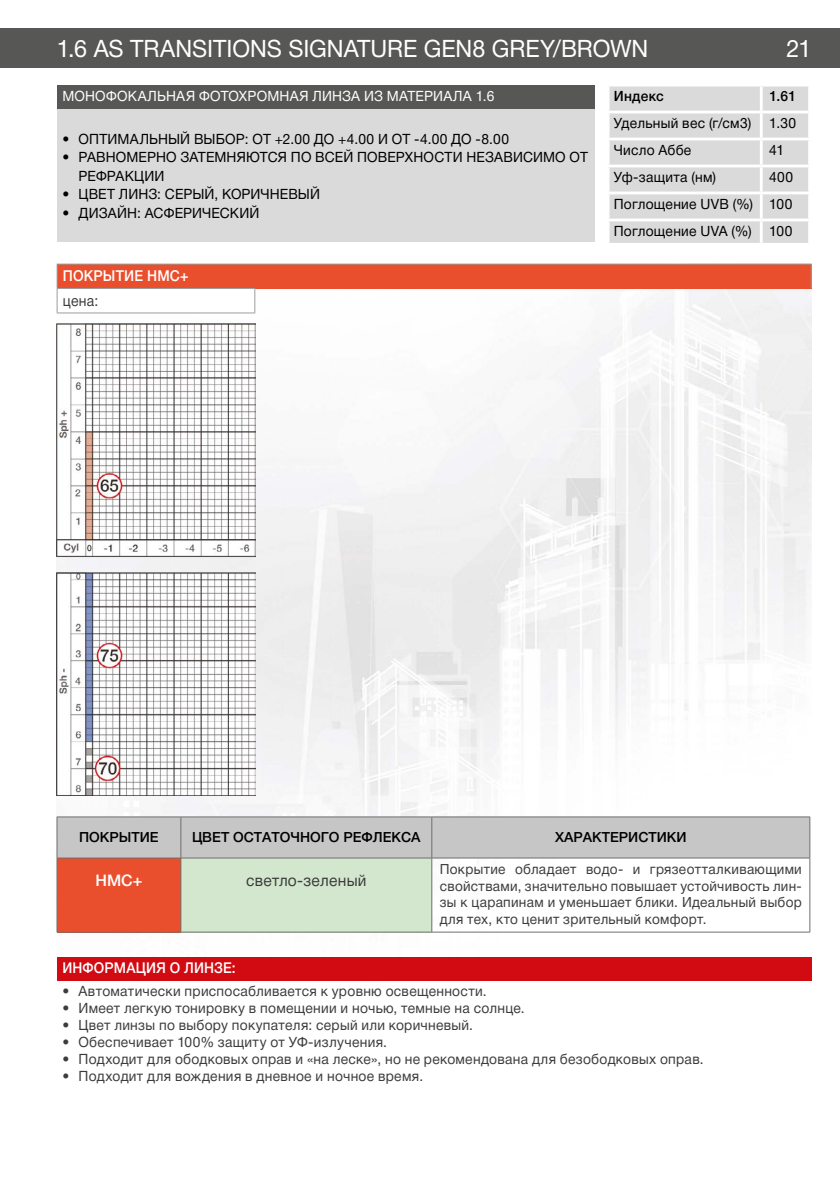
<style>
.page{position:relative;width:840px;height:1191px;background:#fff}
.page>*{position:absolute;margin:0;border:0;box-sizing:border-box;transform-origin:0 0}
.t1{font:24px "Helvetica Neue Cyr";letter-spacing:-.005em;color:#fff}
.t2{font:16px "Helvetica Neue Cyr";letter-spacing:.015em;color:#3c3c3b}
.t3{font:500 16px "Helvetica Neue Cyr";color:#fff}
.t4{font:500 15px "Helvetica Neue Cyr";letter-spacing:.01em;color:#fff;scale:.92 1}
.t5{font:15px "Helvetica Neue Cyr";color:#3c3c3b;scale:.92 1}
.t6{font:14.2px "Helvetica Neue Cyr";letter-spacing:.02em;color:#3c3c3b}
.t7{font:14.2px/27px "Helvetica Neue Cyr";letter-spacing:.01em;color:#000}
.t8{font:14.2px "Helvetica Neue Cyr";letter-spacing:.01em;color:#fff}
.t9{font:500 14.2px "Helvetica Neue Cyr";letter-spacing:.02em;color:#000}
.t10{font:14px/16.8px "Helvetica Neue Cyr";letter-spacing:.02em;color:#3c3c3b;text-align:justify}
.t11{font:500 14px "Helvetica Neue Cyr";color:#000}
</style>
<div class="page">
<img style="left:57px;top:288px;width:754px;height:693px">
<div style="left:57px;top:956px;width:754px;height:24px;background:#d20a11"></div>
<div style="left:57px;top:85px;width:537px;height:24px;background:#575756"></div>
<div style="left:57px;top:109px;width:537px;height:133px;background:#dadada"></div>
<div style="left:57px;top:264px;width:753px;height:24px;background:#e94f2d"></div>
<div style="left:57px;top:288px;width:198px;height:25px;background:#fff"></div>
<hr style="left:57px;top:264px;width:198px;height:1px;background:#9d9d9c">
<hr style="left:255px;top:264px;width:556px;height:1px;background:#9d9d9c">
<svg style="left:810px;top:264px;width:1px;height:24px"></svg>
<hr style="left:57px;top:288px;width:198px;height:1px;background:#9d9d9c">
<svg style="left:57px;top:264px;width:1px;height:48px"></svg>
<svg style="left:254px;top:289px;width:1px;height:23px"></svg>
<hr style="left:57px;top:312px;width:198px;height:1px;background:#9d9d9c">
<div style="left:0;top:28px;width:839px;height:40px;background:#575756"></div>
<img style="left:57px;top:323px;width:198px;height:473px">
<div style="left:58px;top:817px;width:751px;height:40px;background:#c6c6c6"></div>
<div style="left:57px;top:858px;width:124px;height:74px;background:#e94f2d"></div>
<div style="left:181px;top:858px;width:250px;height:74px;background:#d3e7cf"></div>
<hr style="left:57px;top:816px;width:124px;height:1px;background:#706f6f">
<hr style="left:57px;top:817px;width:1px;height:40px;background:#706f6f">
<hr style="left:181px;top:816px;width:250px;height:1px;background:#706f6f">
<hr style="left:180px;top:817px;width:1px;height:40px;background:#706f6f">
<hr style="left:431px;top:816px;width:378px;height:1px;background:#706f6f">
<hr style="left:431px;top:817px;width:1px;height:40px;background:#706f6f">
<hr style="left:809px;top:817px;width:1px;height:40px;background:#706f6f">
<hr style="left:57px;top:857px;width:124px;height:1px;background:#706f6f">
<hr style="left:57px;top:858px;width:1px;height:74px;background:#706f6f">
<hr style="left:181px;top:857px;width:250px;height:1px;background:#706f6f">
<hr style="left:180px;top:858px;width:1px;height:74px;background:#706f6f">
<hr style="left:431px;top:857px;width:378px;height:1px;background:#706f6f">
<hr style="left:431px;top:858px;width:1px;height:74px;background:#706f6f">
<hr style="left:809px;top:858px;width:1px;height:74px;background:#706f6f">
<hr style="left:57px;top:931px;width:124px;height:1px;background:#706f6f">
<hr style="left:181px;top:931px;width:250px;height:1px;background:#706f6f">
<hr style="left:431px;top:931px;width:378px;height:1px;background:#706f6f">
<svg style="left:609px;top:86px;width:198px;height:157px;background:#dbdbdb"></svg>
<hr style="left:759px;top:86px;width:3px;height:25px;background:#fff">
<hr style="left:606px;top:111px;width:154px;height:2px;background:#fff">
<hr style="left:760px;top:111px;width:50px;height:2px;background:#fff">
<hr style="left:759px;top:113px;width:3px;height:25px;background:#fff">
<hr style="left:606px;top:138px;width:154px;height:2px;background:#fff">
<hr style="left:760px;top:138px;width:50px;height:2px;background:#fff">
<hr style="left:759px;top:140px;width:3px;height:25px;background:#fff">
<hr style="left:606px;top:165px;width:154px;height:2px;background:#fff">
<hr style="left:760px;top:165px;width:50px;height:2px;background:#fff">
<hr style="left:759px;top:167px;width:3px;height:24px;background:#fff">
<hr style="left:606px;top:191px;width:154px;height:3px;background:#fff">
<hr style="left:760px;top:191px;width:50px;height:3px;background:#fff">
<hr style="left:759px;top:194px;width:3px;height:24px;background:#fff">
<hr style="left:606px;top:218px;width:154px;height:3px;background:#fff">
<hr style="left:760px;top:218px;width:50px;height:3px;background:#fff">
<hr style="left:759px;top:221px;width:3px;height:22px;background:#fff">
<h1 class="t1" style="left:57px;top:35px;width:592px">1.6 AS TRANSITIONS SIGNATURE GEN8 GREY/BROWN</h1>
<h1 class="t1" style="left:786px;top:35px;width:27px">21</h1>
<p class="t8" style="left:62px;top:88px;width:433px">МОНОФОКАЛЬНАЯ ФОТОХРОМНАЯ ЛИНЗА ИЗ МАТЕРИАЛА 1.6</p>
<p class="t7" style="left:62px;top:125px;width:448px">• ОПТИМАЛЬНЫЙ ВЫБОР: ОТ +2.00 ДО +4.00 И ОТ -4.00 ДО -8.00</p>
<p class="t7" style="left:78px;top:148px;width:510px;line-height:18.6px;text-indent:-16px">• РАВНОМЕРНО ЗАТЕМНЯЮТСЯ ПО ВСЕЙ ПОВЕРХНОСТИ НЕЗАВИСИМО ОТ<br>РЕФРАКЦИИ</p>
<p class="t7" style="left:62px;top:181px;width:259px">• ЦВЕТ ЛИНЗ: СЕРЫЙ, КОРИЧНЕВЫЙ</p>
<p class="t7" style="left:62px;top:199px;width:198px">• ДИЗАЙН: АСФЕРИЧЕСКИЙ</p>
<p class="t4" style="left:63px;top:268px;width:138px">ПОКРЫТИЕ HMC+</p>
<p class="t5" style="left:63px;top:292px;width:40px">цена:</p>
<p class="t9" style="left:613px;top:88px;width:52px">Индекс</p>
<p class="t9" style="left:768px;top:88px;width:28px">1.61</p>
<p class="t7" style="left:613px;top:109px;width:139px">Удельный вес (г/см3)</p>
<p class="t7" style="left:768px;top:109px;width:28px">1.30</p>
<p class="t7" style="left:613px;top:136px;width:79px">Число Аббе</p>
<p class="t7" style="left:768px;top:136px;width:16px">41</p>
<p class="t7" style="left:613px;top:163px;width:104px">Уф-защита (нм)</p>
<p class="t7" style="left:613px;top:163px;width:181px;text-align:justify;text-indent:155px">400<br>Поглощение UVB (%) 100<br>Поглощение UVA (%) 100</p>
<p class="t11" style="left:79px;top:830px;width:81px">ПОКРЫТИЕ</p>
<p class="t11" style="left:192px;top:830px;width:230px">ЦВЕТ ОСТАТОЧНОГО РЕФЛЕКСА</p>
<p class="t11" style="left:554px;top:830px;width:133px">ХАРАКТЕРИСТИКИ</p>
<p class="t3" style="left:95px;top:872px;width:48px">HMC+</p>
<p class="t2" style="left:246px;top:872px;width:122px">светло-зеленый</p>
<p class="t10" style="left:439px;top:860px;width:363px">Покрытие обладает водо- и грязеотталкивающими свойствами, значительно повышает устойчивость лин&shy;зы к царапинам и уменьшает блики. Идеальный выбор для тех, кто ценит зрительный комфорт.</p>
<p class="t4" style="left:62px;top:959px;width:190px">ИНФОРМАЦИЯ О ЛИНЗЕ:</p>
<p class="t6" style="left:62px;top:983px;width:425px">• Автоматически приспосабливается к уровню освещенности.</p>
<p class="t6" style="left:62px;top:1000px;width:463px">• Имеет легкую тонировку в помещении и ночью, темные на солнце.</p>
<p class="t6" style="left:62px;top:1017px;width:412px">• Цвет линзы по выбору покупателя: серый или коричневый.</p>
<p class="t6" style="left:62px;top:1034px;width:326px">• Обеспечивает 100% защиту от УФ-излучения.</p>
<p class="t6" style="left:62px;top:1051px;width:642px">• Подходит для ободковых оправ и «на леске», но не рекомендована для безободковых оправ.</p>
<p class="t6" style="left:62px;top:1068px;width:362px">• Подходит для вождения в дневное и ночное время.</p>
</div>
